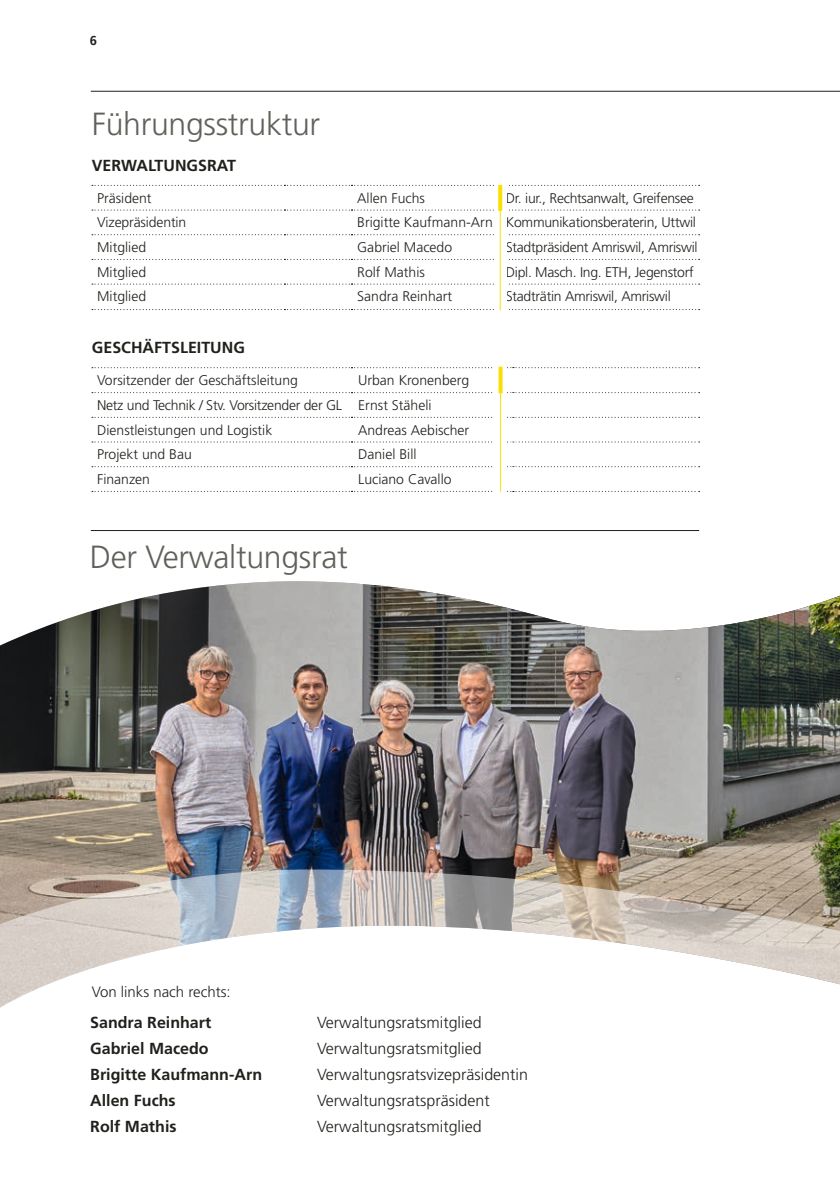
<style>
.page{position:relative;width:840px;height:1191px;background:#fff}
.page>*{position:absolute;margin:0;border:0;box-sizing:border-box;transform-origin:0 0}
.t1{font:300 32px "Frutiger LT Std";letter-spacing:-.01em;color:#62605b}
.t2{font:300 16px "Frutiger LT Std";color:#21201c}
.t3{font:700 16px "Frutiger LT Std";color:#21201c}
.t4{font:300 15px "Frutiger LT Std";color:#21201c}
.t5{font:300 14px "Frutiger LT Std";color:#21201c}
.t6{font:300 14px "Frutiger LT Std";letter-spacing:-.02em;color:#21201c}
.t7{font:700 13px "Frutiger LT Std";color:#21201c}
</style>
<div class="page">
<hr style="left:91px;top:91px;width:748px;height:1px;background:#21201c">
<img style="left:0;top:581px;width:839px;height:287px">
<svg style="left:0;top:868px;width:839px;height:140px"></svg>
<svg style="left:92px;top:185px;width:607px;height:1px"></svg>
<svg style="left:92px;top:209px;width:607px;height:1px"></svg>
<svg style="left:92px;top:234px;width:607px;height:1px"></svg>
<svg style="left:92px;top:259px;width:607px;height:1px"></svg>
<svg style="left:92px;top:284px;width:607px;height:1px"></svg>
<svg style="left:92px;top:309px;width:607px;height:1px"></svg>
<svg style="left:92px;top:367px;width:607px;height:1px"></svg>
<svg style="left:92px;top:392px;width:607px;height:1px"></svg>
<svg style="left:92px;top:417px;width:607px;height:1px"></svg>
<svg style="left:92px;top:441px;width:607px;height:1px"></svg>
<svg style="left:92px;top:466px;width:607px;height:1px"></svg>
<svg style="left:92px;top:491px;width:607px;height:1px"></svg>
<div style="left:493px;top:177px;width:13px;height:323px;background:#fff"></div>
<hr style="left:499px;top:211px;width:1px;height:99px;background:#f9e000">
<svg style="left:498px;top:185px;width:4px;height:26px"></svg>
<hr style="left:500px;top:392px;width:1px;height:100px;background:#f9e000">
<svg style="left:498px;top:367px;width:4px;height:26px"></svg>
<hr style="left:91px;top:530px;width:607px;height:1px;background:#21201c">
<p class="t7" style="left:90px;top:33px;width:9px">6</p>
<p class="t1" style="left:92px;top:105px;width:230px">Führungsstruktur</p>
<p class="t3" style="left:92px;top:155px;width:145px">VERWALTUNGSRAT</p>
<p class="t5" style="left:97px;top:190px;width:56px">Präsident</p>
<p class="t5" style="left:357px;top:190px;width:69px">Allen Fuchs</p>
<p class="t6" style="left:505px;top:190px;width:189px">Dr. iur., Rechtsanwalt, Greifensee</p>
<p class="t5" style="left:97px;top:215px;width:91px">Vizepräsidentin</p>
<p class="t5" style="left:357px;top:215px;width:137px">Brigitte Kaufmann-Arn</p>
<p class="t6" style="left:505px;top:215px;width:191px">Kommunikationsberaterin, Uttwil</p>
<p class="t5" style="left:97px;top:239px;width:50px">Mitglied</p>
<p class="t5" style="left:357px;top:239px;width:96px">Gabriel Macedo</p>
<p class="t6" style="left:505px;top:239px;width:193px">Stadtpräsident Amriswil, Amriswil</p>
<p class="t5" style="left:97px;top:264px;width:50px">Mitglied</p>
<p class="t5" style="left:357px;top:264px;width:69px">Rolf Mathis</p>
<p class="t6" style="left:505px;top:264px;width:189px">Dipl. Masch. Ing. ETH, Jegenstorf</p>
<p class="t5" style="left:97px;top:289px;width:50px">Mitglied</p>
<p class="t5" style="left:357px;top:289px;width:96px">Sandra Reinhart</p>
<p class="t6" style="left:505px;top:289px;width:166px">Stadträtin Amriswil, Amriswil</p>
<p class="t3" style="left:92px;top:338px;width:154px">GESCHÄFTSLEITUNG</p>
<p class="t5" style="left:97px;top:372px;width:202px">Vorsitzender der Geschäftsleitung</p>
<p class="t5" style="left:358px;top:372px;width:113px">Urban Kronenberg</p>
<p class="t6" style="left:97px;top:397px;width:246px">Netz und Technik / Stv. Vorsitzender der GL</p>
<p class="t5" style="left:358px;top:397px;width:75px">Ernst Stäheli</p>
<p class="t5" style="left:97px;top:422px;width:177px">Dienstleistungen und Logistik</p>
<p class="t5" style="left:358px;top:422px;width:112px">Andreas Aebischer</p>
<p class="t5" style="left:97px;top:446px;width:96px">Projekt und Bau</p>
<p class="t5" style="left:358px;top:446px;width:60px">Daniel Bill</p>
<p class="t5" style="left:97px;top:471px;width:54px">Finanzen</p>
<p class="t5" style="left:358px;top:471px;width:95px">Luciano Cavallo</p>
<p class="t1" style="left:90px;top:538px;width:259px">Der Verwaltungsrat</p>
<p class="t4" style="left:92px;top:983px;width:140px">Von links nach rechts:</p>
<p class="t3" style="left:90px;top:1013px;width:122px">Sandra Reinhart</p>
<p class="t3" style="left:90px;top:1039px;width:120px">Gabriel Macedo</p>
<p class="t3" style="left:90px;top:1065px;width:173px">Brigitte Kaufmann-Arn</p>
<p class="t3" style="left:90px;top:1091px;width:87px">Allen Fuchs</p>
<p class="t3" style="left:90px;top:1117px;width:88px">Rolf Mathis</p>
<p class="t2" style="left:317px;top:1013px;width:166px">Verwaltungsratsmitglied</p>
<p class="t2" style="left:317px;top:1039px;width:166px">Verwaltungsratsmitglied</p>
<p class="t2" style="left:317px;top:1065px;width:212px">Verwaltungsratsvizepräsidentin</p>
<p class="t2" style="left:317px;top:1091px;width:174px">Verwaltungsratspräsident</p>
<p class="t2" style="left:317px;top:1117px;width:166px">Verwaltungsratsmitglied</p>
</div>
